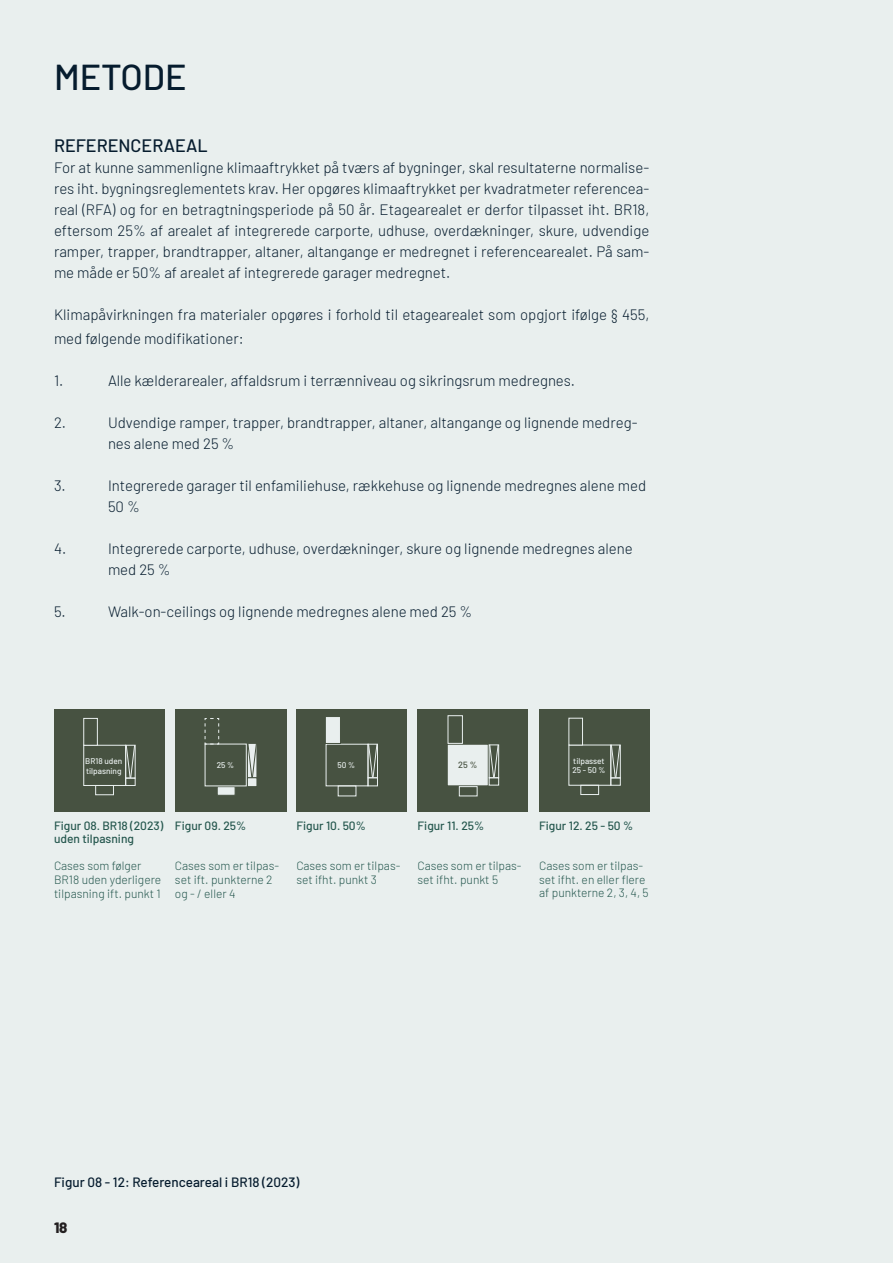
<style>
.page{position:relative;width:893px;height:1263px;background:#e9efee}
.page>*{position:absolute;margin:0;border:0;box-sizing:border-box;transform-origin:0 0}
.t1{font:500 36px "Barlow";color:#061c2e}
.Brødtekst{font:500 18px "Barlow";color:#061c2e}
.Brødtekst-2{font:300 15px/21px "Barlow";color:#061c2e;text-align:justify}
.t2{font:800 15px "Barlow";color:#231f20}
.t3{font:500 13.5px "Barlow";color:#061c2e}
.Brødtekst-3{font:300 12px/13.5px "Barlow";color:#25574e}
.Brødtekst-4{font:500 12px/13.5px "Barlow";color:#25574e}
.Brødtekst-5{font:500 9px "Barlow";color:#475241}
.Brødtekst-6{font:500 8.25px "Barlow";color:#e9efee}
</style>
<div class="page">
<div style="left:175px;top:709px;width:112px;height:103px;background:#475241"></div>
<div style="left:217px;top:786px;width:18px;height:10px;background:#e9efee;border:1px solid #475241"></div>
<div style="left:247px;top:777px;width:10px;height:10px;background:#e9efee;border:1px solid #475241"></div>
<svg style="left:204px;top:718px;width:15px;height:27px"></svg>
<svg style="left:247px;top:743px;width:10px;height:35px"></svg>
<div style="left:205px;top:744px;width:42px;height:42px;border:1px solid #e9efee"></div>
<div style="left:54px;top:709px;width:110px;height:103px;background:#475241"></div>
<div style="left:83px;top:745px;width:43px;height:41px;border:1px solid #e9efee"></div>
<div style="left:83px;top:718px;width:15px;height:28px;background:#475241;border:1px solid #e9efee"></div>
<div style="left:95px;top:785px;width:19px;height:10px;border:1px solid #e9efee"></div>
<div style="left:125px;top:745px;width:11px;height:33px;border:1px solid #e9efee"></div>
<div style="left:125px;top:778px;width:11px;height:8px;border:1px solid #e9efee"></div>
<svg style="left:126px;top:745px;width:9px;height:33px"></svg>
<div style="left:539px;top:709px;width:110px;height:103px;background:#475241"></div>
<div style="left:568px;top:718px;width:15px;height:27px;background:#475241;border:1px solid #e9efee"></div>
<div style="left:580px;top:785px;width:19px;height:10px;border:1px solid #e9efee"></div>
<div style="left:610px;top:745px;width:11px;height:33px;border:1px solid #e9efee"></div>
<div style="left:610px;top:777px;width:11px;height:9px;border:1px solid #e9efee"></div>
<svg style="left:611px;top:744px;width:9px;height:34px"></svg>
<div style="left:296px;top:709px;width:110px;height:103px;background:#475241"></div>
<div style="left:326px;top:744px;width:42px;height:42px;border:1px solid #e9efee"></div>
<div style="left:325px;top:716px;width:16px;height:28px;background:#e9efee;border:1px solid #475241"></div>
<div style="left:338px;top:785px;width:18px;height:11px;border:1px solid #e9efee"></div>
<div style="left:368px;top:744px;width:10px;height:34px;border:1px solid #e9efee"></div>
<div style="left:368px;top:777px;width:10px;height:9px;border:1px solid #e9efee"></div>
<svg style="left:368px;top:743px;width:9px;height:35px"></svg>
<div style="left:417px;top:709px;width:111px;height:103px;background:#475241"></div>
<div style="left:447px;top:744px;width:42px;height:42px;background:#e9efee;border:1px solid #475241"></div>
<div style="left:448px;top:715px;width:15px;height:29px;background:#475241;border:1px solid #e9efee"></div>
<div style="left:459px;top:786px;width:18px;height:10px;border:1px solid #e9efee"></div>
<div style="left:489px;top:744px;width:10px;height:34px;border:1px solid #e9efee"></div>
<div style="left:489px;top:777px;width:10px;height:8px;border:1px solid #e9efee"></div>
<svg style="left:489px;top:744px;width:9px;height:34px"></svg>
<p class="t1" style="left:54px;top:51px;width:134px">METODE</p>
<p class="Brødtekst" style="left:54px;top:133px;width:155px">REFERENCERAEAL</p>
<p class="Brødtekst-2" style="left:54px;top:156px;width:597px">For at kunne sammenligne klimaaftrykket på tværs af bygninger, skal resultaterne normalise&shy;res iht. bygningsreglementets krav. Her opgøres klimaaftrykket per kvadratmeter referencea&shy;real (RFA) og for en betragtningsperiode på 50 år. Etagearealet er derfor tilpasset iht. BR18, eftersom 25% af arealet af integrerede carporte, udhuse, overdækninger, skure, udvendige ramper, trapper, brandtrapper, altaner, altangange er medregnet i referencearealet. På sam&shy;me måde er 50% af arealet af integrerede garager medregnet.</p>
<p class="Brødtekst-2" style="left:54px;top:302px;width:597px;line-height:24px">Klimapåvirkningen fra materialer opgøres i forhold til etagearealet som opgjort ifølge § 455, med følgende modifikationer:</p>
<p class="Brødtekst-2" style="left:54px;top:369px;width:11px">1.</p>
<p class="Brødtekst-2" style="left:108px;top:369px;width:469px">Alle kælderarealer, affaldsrum i terrænniveau og sikringsrum medregnes.</p>
<p class="Brødtekst-2" style="left:54px;top:411px;width:14px">2.</p>
<p class="Brødtekst-2" style="left:108px;top:411px;width:531px">Udvendige ramper, trapper, brandtrapper, altaner, altangange og lignende medreg-</p>
<p class="Brødtekst-2" style="left:108px;top:432px;width:128px">nes alene med 25 %</p>
<p class="Brødtekst-2" style="left:54px;top:474px;width:13px">3.</p>
<p class="Brødtekst-2" style="left:108px;top:474px;width:540px">Integrerede garager til enfamiliehuse, rækkehuse og lignende medregnes alene med</p>
<p class="Brødtekst-2" style="left:108px;top:495px;width:33px">50 %</p>
<p class="Brødtekst-2" style="left:54px;top:537px;width:14px">4.</p>
<p class="Brødtekst-2" style="left:108px;top:537px;width:526px">Integrerede carporte, udhuse, overdækninger, skure og lignende medregnes alene</p>
<p class="Brødtekst-2" style="left:108px;top:558px;width:64px">med 25 %</p>
<p class="Brødtekst-2" style="left:54px;top:600px;width:13px">5.</p>
<p class="Brødtekst-2" style="left:108px;top:600px;width:366px">Walk-on-ceilings og lignende medregnes alene med 25 %</p>
<p class="Brødtekst-6" style="left:85px;top:755px;width:39px">BR18 uden</p>
<p class="Brødtekst-6" style="left:86px;top:764px;width:37px">tilpasning</p>
<p class="Brødtekst-6" style="left:217px;top:759px;width:19px">25 %</p>
<p class="Brødtekst-4" style="left:54px;top:818px;width:111px">Figur 08. BR18 (2023) uden tilpasning</p>
<p class="Brødtekst-3" style="left:54px;top:858px;width:109px;line-height:14px">Cases som følger<br>BR18 uden yderligere tilpasning ift. punkt 1</p>
<p class="Brødtekst-4" style="left:175px;top:818px;width:73px">Figur 09. 25%</p>
<p class="Brødtekst-3" style="left:175px;top:858px;width:106px;line-height:14px">Cases som er tilpas&shy;set ift. punkterne 2 og - / eller 4</p>
<p class="Brødtekst-6" style="left:337px;top:758px;width:19px">50 %</p>
<p class="Brødtekst-5" style="left:458px;top:758px;width:20px">25 %</p>
<p class="Brødtekst-4" style="left:296px;top:818px;width:71px">Figur 10. 50%</p>
<p class="Brødtekst-3" style="left:296px;top:858px;width:106px">Cases som er tilpas&shy;set ifht. punkt 3</p>
<p class="Brødtekst-4" style="left:417px;top:818px;width:68px">Figur 11. 25%</p>
<p class="Brødtekst-3" style="left:417px;top:858px;width:106px">Cases som er tilpas&shy;set ifht. punkt 5</p>
<p class="Brødtekst-6" style="left:573px;top:755px;width:33px">tilpasset</p>
<p class="Brødtekst-6" style="left:572px;top:764px;width:34px">25 - 50 %</p>
<p class="Brødtekst-4" style="left:539px;top:818px;width:96px">Figur 12. 25 - 50 %</p>
<p class="Brødtekst-3" style="left:539px;top:858px;width:111px">Cases som er tilpas&shy;set ifht. en eller flere af punkterne 2, 3, 4, 5</p>
<p class="t3" style="left:54px;top:1172px;width:247px">Figur 08 - 12: Referenceareal i BR18 (2023)</p>
<p class="t2" style="left:54px;top:1217px;width:15px">18</p>
</div>
